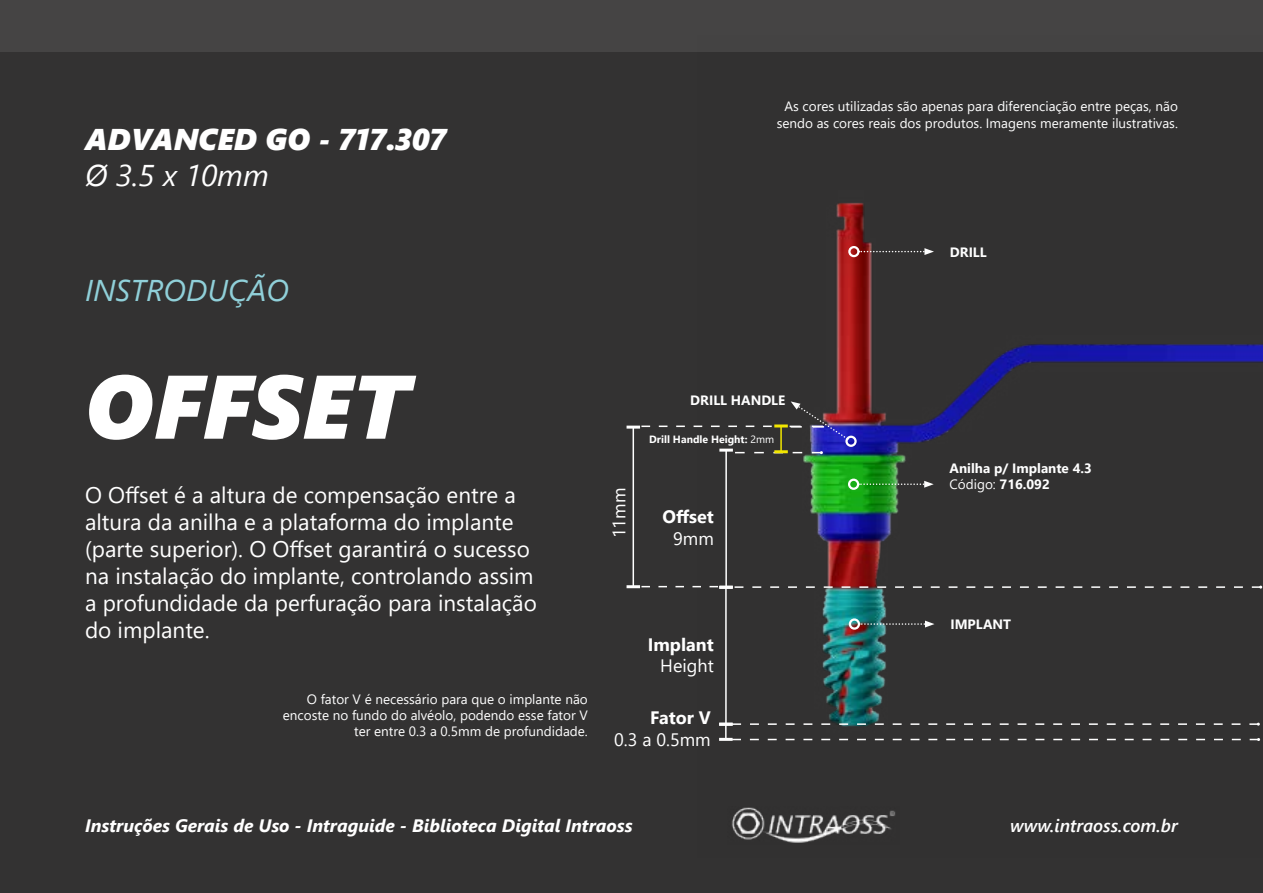
<style>
.page{position:relative;width:1263px;height:893px;background:#333232}
.page>*{position:absolute;margin:0;border:0;box-sizing:border-box;transform-origin:0 0}
.t1{font:italic 90px "Segoe UI Black";color:#fff}
.t2{font:italic 30px "Segoe UI Black";color:#fff}
.t3{font:italic 30px "Segoe UI";color:#90d0d9}
.t4{font:italic 30px "Segoe UI";color:#fff}
.t5{font:22.5px/27px "Segoe UI";color:#fff}
.t6{font:italic 700 18px "Segoe UI";color:#fff}
.t7{font:18px "Segoe UI";color:#fff}
.t8{font:italic 600 18px "Segoe UI";color:#fff}
.t9{font:700 18px "Segoe UI";color:#fff}
.t10{font:13.5px/16.2px "Segoe UI";color:#fff;text-align:right}
.t11{font:700 13.5px/16.2px "Segoe UI";color:#fff}
.t12{font:700 10.5px "Segoe UI";color:#fff}
.s1{font-weight:400}
</style>
<div class="page">
<div style="left:0;top:0;width:1263px;height:51px;background:#454444"></div>
<img style="left:697px;top:51px;width:566px;height:792px">
<svg style="left:859px;top:621px;width:75px;height:6px"></svg>
<div style="left:849px;top:618px;width:11px;height:12px;border:2px solid #fff;border-radius:50%"></div>
<svg style="left:858px;top:248px;width:76px;height:7px"></svg>
<div style="left:848px;top:246px;width:11px;height:11px;border:2px solid #fff;border-radius:50%"></div>
<div style="left:845px;top:436px;width:12px;height:11px;border:2px solid #fff;border-radius:50%"></div>
<svg style="left:858px;top:481px;width:76px;height:7px"></svg>
<div style="left:848px;top:479px;width:11px;height:11px;border:2px solid #fff;border-radius:50%"></div>
<svg style="left:734px;top:586px;width:528px;height:3px"></svg>
<hr style="left:725px;top:587px;width:2px;height:137px;background:#fff">
<hr style="left:725px;top:450px;width:2px;height:137px;background:#fff">
<hr style="left:719px;top:449px;width:14px;height:3px;background:#fff">
<hr style="left:719px;top:586px;width:14px;height:3px;background:#fff">
<svg style="left:735px;top:451px;width:88px;height:3px"></svg>
<hr style="left:780px;top:426px;width:2px;height:26px;background:#f2e600">
<hr style="left:774px;top:424px;width:14px;height:3px;background:#f2e600">
<hr style="left:774px;top:450px;width:14px;height:3px;background:#f2e600">
<svg style="left:789px;top:401px;width:59px;height:39px"></svg>
<hr style="left:632px;top:427px;width:2px;height:160px;background:#fff">
<hr style="left:626px;top:426px;width:14px;height:3px;background:#fff">
<hr style="left:626px;top:585px;width:14px;height:3px;background:#fff">
<svg style="left:641px;top:426px;width:131px;height:1px"></svg>
<svg style="left:641px;top:586px;width:77px;height:1px"></svg>
<svg style="left:725px;top:723px;width:535px;height:18px"></svg>
<hr style="left:719px;top:738px;width:14px;height:3px;background:#fff">
<hr style="left:719px;top:723px;width:14px;height:3px;background:#fff">
<h2 class="t2" style="left:85px;top:116px;width:363px">ADVANCED GO - 717.307</h2>
<h2 class="t4" style="left:85px;top:147px;width:185px">Ø 3.5 x 10mm</h2>
<h2 class="t3" style="left:85px;top:262px;width:206px">INSTRODUÇÃO</h2>
<p class="t10" style="left:777px;top:97px;width:403px;text-align:center">As cores utilizadas são apenas para diferenciação entre peças, não sendo as cores reais dos produtos. Imagens meramente ilustrativas.</p>
<p class="t11" style="left:950px;top:243px;width:38px">DRILL</p>
<h1 class="t1" style="left:85px;top:338px;width:326px">OFFSET</h1>
<h3 class="t5" style="left:85px;top:480px;width:453px">O Offset é a altura de compensação entre a altura da anilha e a plataforma do implante (parte superior). O Offset garantirá o sucesso na instalação do implante, controlando assim a profundidade da perfuração para instalação do implante.</h3>
<p class="t10" style="left:283px;top:690px;width:306px">O fator V é necessário para que o implante não encoste no fundo do alvéolo, podendo esse fator V ter entre 0.3 a 0.5mm de profundidade.</p>
<p class="t11" style="left:690px;top:391px;width:97px">DRILL HANDLE</p>
<h3 class="t7" style="left:602px;top:538px;width:52px;rotate:-90deg">11mm</h3>
<p class="t12" style="left:649px;top:429px;width:127px">Drill Handle Height: <span class="s1">2mm</span></p>
<h3 class="t9" style="left:662px;top:500px;width:53px">Offset</h3>
<h3 class="t7" style="left:673px;top:521px;width:42px">9mm</h3>
<h3 class="t9" style="left:648px;top:627px;width:68px">Implant</h3>
<h3 class="t7" style="left:660px;top:649px;width:55px">Height</h3>
<h3 class="t9" style="left:650px;top:701px;width:62px">Fator V</h3>
<h3 class="t7" style="left:614px;top:722px;width:98px">0.3 a 0.5mm</h3>
<p class="t11" style="left:950px;top:459px;width:144px">Anilha p/ Implante 4.3<br><span class="s1">Código:</span> 716.092</p>
<p class="t11" style="left:950px;top:615px;width:62px">IMPLANT</p>
<h3 class="t6" style="left:85px;top:808px;width:549px">Instruções Gerais de Uso - Intraguide - Biblioteca Digital Intraoss</h3>
<h3 class="t8" style="left:1010px;top:808px;width:169px">www.intraoss.com.br</h3>
</div>
